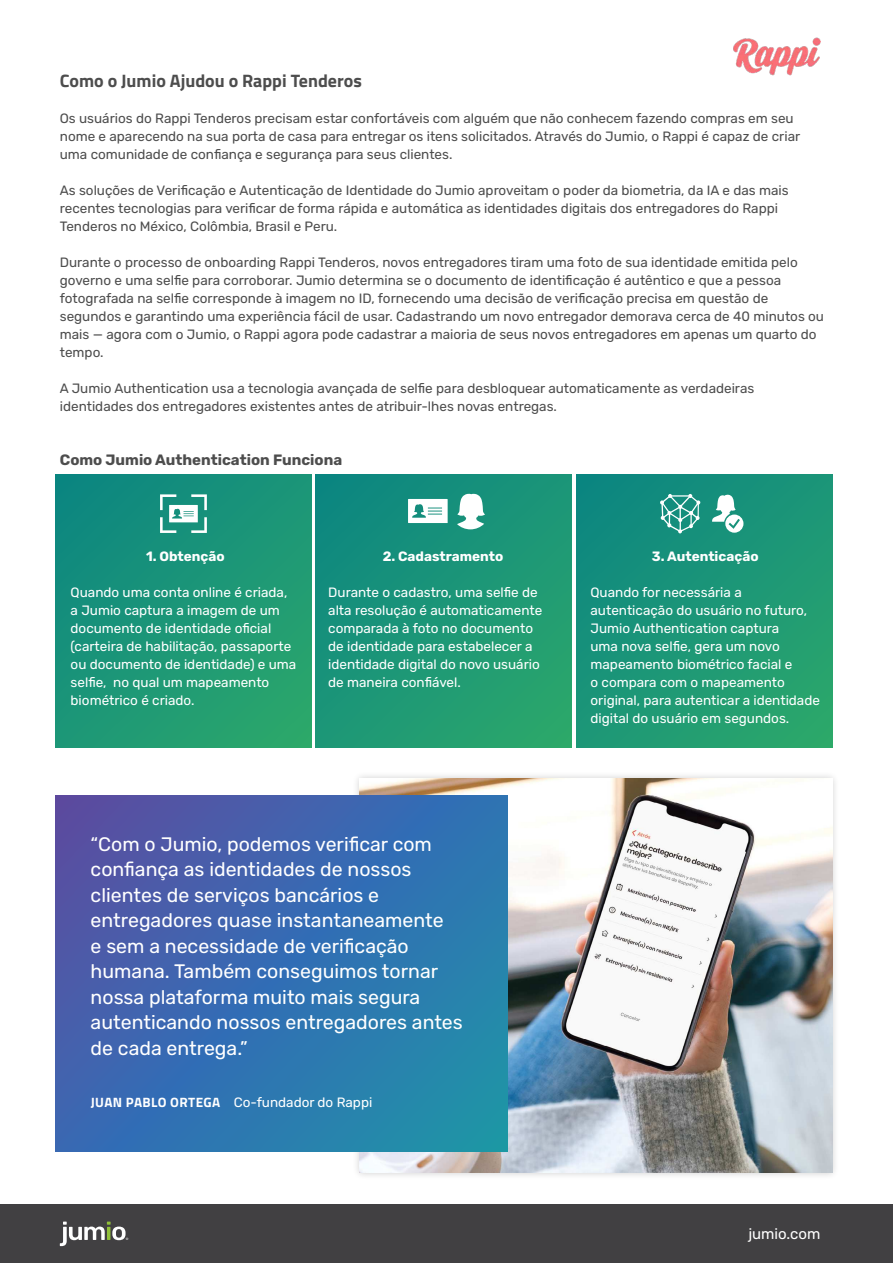
<style>
.page{position:relative;width:893px;height:1263px;background:#fff}
.page>*{position:absolute;margin:0;border:0;box-sizing:border-box;transform-origin:0 0}
.t1{font:19.5px/25.5px "Rubik";color:#fff}
.t2{font:700 18px "Titillium Web";color:#4d4d4d}
.t3{font:700 15px "Rubik";color:#4d4d4d}
.t4{font:15px "Rubik";color:#fff}
.t5{font:13.5px/18px "Rubik";color:#4d4d4d}
.t6{font:13.5px/18px "Rubik";color:#fff}
.t7{font:700 13.5px "Rubik";color:#fff}
.s1{font-family:"Titillium Web";font-weight:700}
</style>
<div class="page">
<div style="left:55px;top:474px;width:256px;height:274px;background:linear-gradient(to right,#148e7c,#249f71)"></div>
<div style="left:316px;top:474px;width:256px;height:274px;background:linear-gradient(to right,#148e7c,#259f71)"></div>
<div style="left:576px;top:474px;width:256px;height:274px;background:linear-gradient(to right,#148e7c,#259f71)"></div>
<div style="left:0;top:1204px;width:893px;height:59px;background:#414042"></div>
<svg style="left:60px;top:1221px;width:68px;height:25px"></svg>
<img style="left:733px;top:37px;width:87px;height:38px">
<svg style="left:160px;top:494px;width:47px;height:39px"></svg>
<svg style="left:457px;top:494px;width:28px;height:35px"></svg>
<svg style="left:408px;top:499px;width:40px;height:24px"></svg>
<svg style="left:660px;top:494px;width:40px;height:39px;background:#52ab9e"></svg>
<svg style="left:712px;top:495px;width:31px;height:38px"></svg>
<div style="left:352px;top:770px;width:488px;height:410px;background:#000;opacity:.2"></div>
<img style="left:359px;top:778px;width:473px;height:394px">
<svg style="left:55px;top:796px;width:453px;height:356px;background:#366eae"></svg>
<h2 class="t2" style="left:60px;top:73px;width:304px">Como o Jumio Ajudou o Rappi Tenderos</h2>
<p class="t5" style="left:60px;top:109px;width:742px">Os usuários do Rappi Tenderos precisam estar confortáveis com alguém que não conhecem fazendo compras em seu nome e aparecendo na sua porta de casa para entregar os itens solicitados. Através do Jumio, o Rappi é capaz de criar uma comunidade de confiança e segurança para seus clientes.</p>
<p class="t5" style="left:60px;top:181px;width:730px">As soluções de Verificação e Autenticação de Identidade do Jumio aproveitam o poder da biometria, da IA e das mais recentes tecnologias para verificar de forma rápida e automática as identidades digitais dos entregadores do Rappi<br>Tenderos no México, Colômbia, Brasil e Peru.</p>
<p class="t5" style="left:60px;top:254px;width:766px">Durante o processo de onboarding Rappi Tenderos, novos entregadores tiram uma foto de sua identidade emitida pelo governo e uma selfie para corroborar. Jumio determina se o documento de identificação é autêntico e que a pessoa fotografada na selfie corresponde à imagem no ID, fornecendo uma decisão de verificação precisa em questão de segundos e garantindo uma experiência fácil de usar. Cadastrando um novo entregador demorava cerca de 40 minutos ou mais — agora com o Jumio, o Rappi agora pode cadastrar a maioria de seus novos entregadores em apenas um quarto do tempo.</p>
<p class="t5" style="left:60px;top:379px;width:696px">A Jumio Authentication usa a tecnologia avançada de selfie para desbloquear automaticamente as verdadeiras identidades dos entregadores existentes antes de atribuir-lhes novas entregas.</p>
<p class="t3" style="left:60px;top:451px;width:284px">Como Jumio Authentication Funciona</p>
<p class="t7" style="left:146px;top:549px;width:80px">1. Obtenção</p>
<p class="t6" style="left:71px;top:584px;width:227px">Quando uma conta online é criada, a Jumio captura a imagem de um documento de identidade oficial (carteira de habilitação, passaporte ou documento de identidade) e uma selfie, no qual um mapeamento biométrico é criado.</p>
<p class="t7" style="left:383px;top:549px;width:122px">2. Cadastramento</p>
<p class="t6" style="left:328px;top:584px;width:216px">Durante o cadastro, uma selfie de alta resolução é automaticamente comparada à foto no documento de identidade para estabelecer a identidade digital do novo usuário de maneira confiável.</p>
<p class="t1" style="left:91px;top:832px;width:374px">“Com o Jumio, podemos verificar com confiança as identidades de nossos clientes de serviços bancários e entregadores quase instantaneamente<br>e sem a necessidade de verificação humana. Também conseguimos tornar nossa plataforma muito mais segura autenticando nossos entregadores antes de cada entrega.”</p>
<p class="t6" style="left:91px;top:1095px;width:283px"><span class="s1">JUAN PABLO ORTEGA</span> Co-fundador do Rappi</p>
<p class="t7" style="left:652px;top:549px;width:108px">3. Autenticação</p>
<p class="t6" style="left:590px;top:584px;width:231px">Quando for necessária a autenticação do usuário no futuro,<br>Jumio Authentication captura<br>uma nova selfie, gera um novo mapeamento biométrico facial e<br>o compara com o mapeamento original, para autenticar a identidade digital do usuário em segundos.</p>
<p class="t4" style="left:748px;top:1227px;width:74px">jumio.com</p>
</div>
